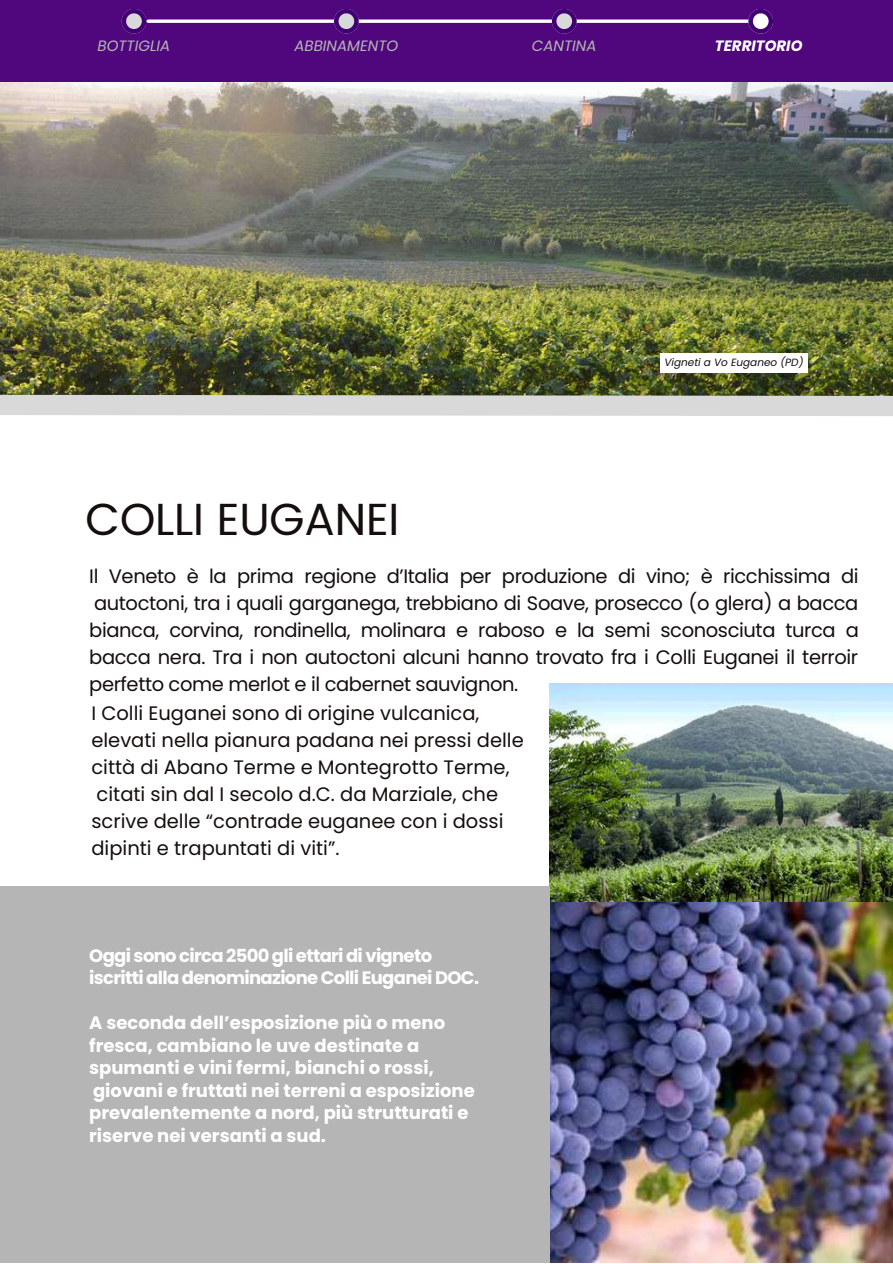
<style>
.page{position:relative;width:893px;height:1264px;background:#fff}
.page>*{position:absolute;margin:0;border:0;box-sizing:border-box;transform-origin:0 0}
.t1{font:45px "Poppins";letter-spacing:-.005em;color:#150e0d}
.t2{font:19.5px/27px "Poppins";color:#150e0d;text-align:justify}
.t3{font:700 18px/22.5px "Poppins";color:#fff}
.t4{font:700 18px/22.5px "Poppins";letter-spacing:-.035em;color:#fff}
.t5{font:italic 15px "Poppins";color:#b5b5b5}
.t6{font:italic 700 15px "Poppins";color:#fff}
.t7{font:italic 10.5px "Poppins";color:#150e0d}
</style>
<div class="page">
<img style="left:549px;top:684px;width:343px;height:218px">
<img style="left:549px;top:902px;width:343px;height:360px">
<div style="left:0;top:886px;width:549px;height:376px;background:#b5b5b5"></div>
<img style="left:0;top:82px;width:892px;height:302px">
<div style="left:0;top:0;width:892px;height:82px;background:#50077d"></div>
<svg style="left:122px;top:9px;width:24px;height:25px"></svg>
<hr style="left:148px;top:20px;width:610px;height:3px;background:#fff">
<svg style="left:334px;top:9px;width:25px;height:25px"></svg>
<svg style="left:552px;top:9px;width:24px;height:25px"></svg>
<svg style="left:748px;top:9px;width:25px;height:25px"></svg>
<svg style="left:0;top:384px;width:892px;height:32px;background:#a4a698"></svg>
<div style="left:660px;top:353px;width:147px;height:19px;background:#fff"></div>
<p class="t5" style="left:97px;top:35px;width:74px">BOTTIGLIA</p>
<p class="t5" style="left:294px;top:35px;width:105px">ABBINAMENTO</p>
<p class="t5" style="left:532px;top:35px;width:66px">CANTINA</p>
<p class="t6" style="left:715px;top:35px;width:89px">TERRITORIO</p>
<h1 class="t1" style="left:85px;top:493px;width:315px">COLLI EUGANEI</h1>
<p class="t7" style="left:664px;top:355px;width:141px">Vigneti a Vo Euganeo (PD)</p>
<p class="t2" style="left:89px;top:562px;width:771px">Il Veneto è la prima regione d’Italia per produzione di vino; è ricchissima di autoctoni, tra i quali garganega, trebbiano di Soave, prosecco (o glera) a bacca bianca, corvina, rondinella, molinara e raboso e la semi sconosciuta turca a bacca nera. Tra i non autoctoni alcuni hanno trovato fra i Colli Euganei il terroir perfetto come merlot e il cabernet sauvignon.</p>
<p class="t2" style="left:91px;top:699px;width:434px;text-align:left">I Colli Euganei sono di origine vulcanica, elevati nella pianura padana nei pressi delle città di Abano Terme e Montegrotto Terme, citati sin dal I secolo d.C. da Marziale, che scrive delle “contrade euganee con i dossi dipinti e trapuntati di viti”.</p>
<p class="t4" style="left:89px;top:944px;width:391px">Oggi sono circa 2500 gli ettari di vigneto iscritti alla denominazione Colli Euganei DOC.</p>
<p class="t3" style="left:89px;top:1011px;width:387px">A seconda dell’esposizione più o meno fresca, cambiano le uve destinate a spumanti e vini fermi, bianchi o rossi, giovani e fruttati nei terreni a esposizione prevalentemente a nord, più strutturati e riserve nei versanti a sud.</p>
</div>
